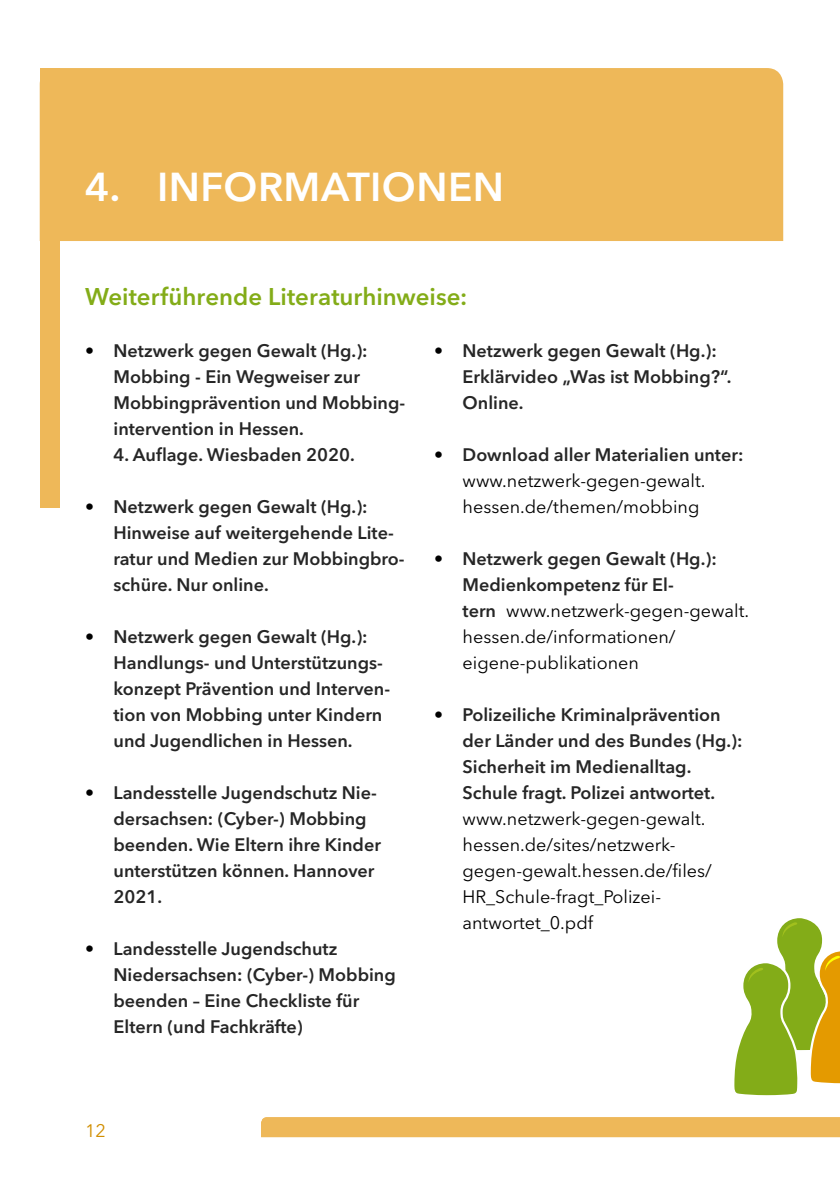
<style>
.page{position:relative;width:840px;height:1191px;background:#fff}
.page>*{position:absolute;margin:0;border:0;box-sizing:border-box;transform-origin:0 0}
.t1{font:600 40px "Avenir Next LT Pro";letter-spacing:.01em;color:#fff}
.t2{font:600 24px "Avenir Next LT Pro";letter-spacing:-.005em;color:#83ac18}
.t3{font:600 18px/26px "Avenir Next LT Pro";color:#262626}
.t4{font:18px/26px "Avenir Next LT Pro";color:#000}
.t5{font:18px "Avenir Next LT Pro";color:#d18e00}
.s1{font-weight:400;color:#000}
.s2{font-weight:600;color:#262626}
</style>
<div class="page">
<div style="left:40px;top:68px;width:20px;height:439px;background:#eeb859"></div>
<div style="left:60px;top:68px;width:722px;height:173px;background:#eeb859"></div>
<div style="left:261px;top:1117px;width:578px;height:20px;background:#eeb859"></div>
<svg style="left:734px;top:918px;width:105px;height:178px"></svg>
<h1 class="t1" style="left:85px;top:163px;width:412px">4. In formation en</h1>
<h2 class="t2" style="left:85px;top:282px;width:383px">Weiterführende Literaturhinweise:</h2>
<p class="t3" style="left:113px;top:337px;width:293px;text-indent:-28px"><span class="s1">•</span> Netzwerk gegen Gewalt (Hg.):<br>Mobbing - Ein Wegweiser zur<br>Mobbingprävention und Mobbing&shy;intervention in Hessen.</p>
<p class="t3" style="left:113px;top:441px;width:243px">4. Auflage. Wiesbaden 2020.</p>
<p class="t3" style="left:113px;top:493px;width:292px;text-indent:-28px"><span class="s1">•</span> Netzwerk gegen Gewalt (Hg.):<br>Hinweise auf weitergehende Lite&shy;ratur und Medien zur Mobbingbro&shy;schüre. Nur online.</p>
<p class="t3" style="left:113px;top:623px;width:278px;text-indent:-28px"><span class="s1">•</span> Netzwerk gegen Gewalt (Hg.):<br>Handlungs- und Unterstützungs&shy;konzept Prävention und I nterven&shy;tion von Mobbing unter Kindern und Jugendlichen in Hessen.</p>
<p class="t3" style="left:113px;top:779px;width:269px;text-indent:-28px"><span class="s1">•</span> Landesstelle Jugendschutz Nie&shy;dersachsen: (Cyber-) Mobbing beenden. Wie Eltern ihre Kinder unterstützen können. Hannover<br>2021.</p>
<p class="t3" style="left:113px;top:935px;width:283px;text-indent:-28px"><span class="s1">•</span> Landesstelle Jugendschutz<br>Niedersachsen: (Cyber-) Mobbing beenden – Eine Checkliste für<br>Eltern (und Fachkräfte)</p>
<p class="t3" style="left:462px;top:337px;width:270px;text-indent:-28px"><span class="s1">•</span> Netzwerk gegen Gewalt (Hg.):<br>Erklärvideo „Was ist Mobbing?“.<br>Online.</p>
<p class="t4" style="left:462px;top:441px;width:282px;text-indent:-28px">• <span class="s2">Download aller Materialien unter: </span>www.netzwerk-gegen-gewalt. hessen.de/themen/mobbing</p>
<p class="t4" style="left:462px;top:545px;width:288px;text-indent:-28px">• <span class="s2">Netzwerk gegen Gewalt (Hg.):<br>Medienkompetenz für El-<br>tern</span> www.netzwerk-gegen-gewalt. hessen.de/informationen/ eigene-publikationen</p>
<p class="t3" style="left:462px;top:701px;width:281px;text-indent:-28px"><span class="s1">•</span> Polizeiliche Kriminalprävention der Länder und des Bundes (Hg.):<br>Sicherheit im Medienalltag.<br>Schule fragt. Polizei antwortet.</p>
<p class="t4" style="left:462px;top:805px;width:251px">www.netzwerk-gegen-gewalt. hessen.de/sites/netzwerk&shy;gegen-gewalt.hessen.de/files/<br>HR_Schule-fragt_Polizei&shy;antwortet_0.pdf</p>
<p class="t5" style="left:85px;top:1120px;width:22px">12</p>
</div>
